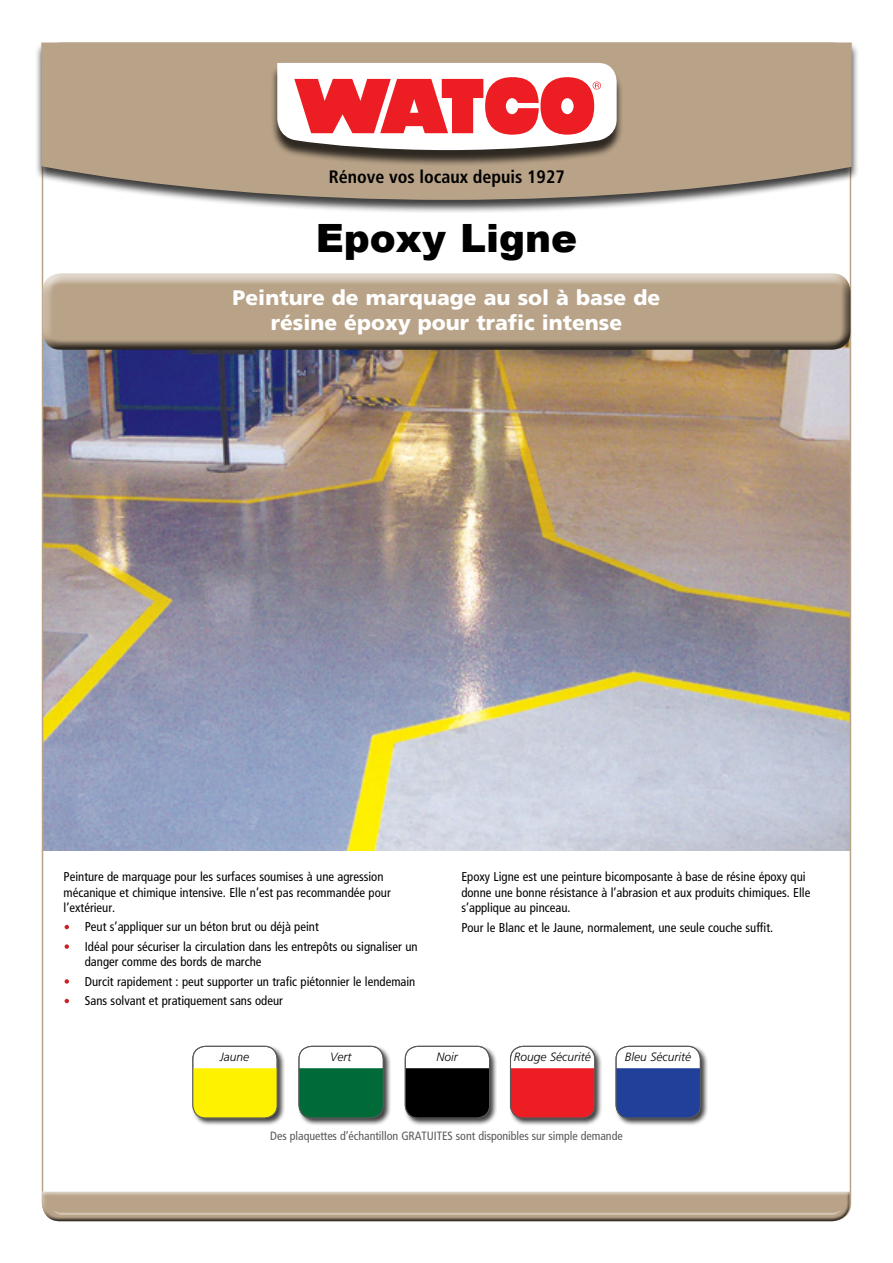
<style>
.page{position:relative;width:893px;height:1263px;background:#fff}
.page>*{position:absolute;margin:0;border:0;box-sizing:border-box;transform-origin:0 0}
.t1{font:900 39px "Arial";color:#000}
.t2{font:900 21px/25.2px "Frutiger";color:#fff;text-align:center}
.t3{font:700 condensed 18px "Frutiger";color:#000}
.t4{font:condensed 12.75px/15.3px "Frutiger";color:#000}
.t5{font:condensed 12px "Frutiger";letter-spacing:-.005em;color:#58595b}
.t6{font:italic 300 12px "Frutiger";color:#000}
.s1{color:#fff}
</style>
<div class="page">
<img style="left:45px;top:352px;width:803px;height:498px">
<div style="left:191px;top:1044px;width:94px;height:81px;background:#000;opacity:.75"></div>
<div style="left:193px;top:1046px;width:84px;height:72px;background:#fff;border-radius:13px"></div>
<div style="left:193px;top:1068px;width:84px;height:50px;background:#fff200"></div>
<div style="left:193px;top:1046px;width:84px;height:72px;border:1px solid #58595b;border-radius:13px"></div>
<div style="left:297px;top:1044px;width:94px;height:81px;background:#000;opacity:.75"></div>
<div style="left:299px;top:1046px;width:84px;height:72px;background:#fff;border-radius:13px"></div>
<div style="left:299px;top:1068px;width:84px;height:50px;background:#006b38"></div>
<div style="left:299px;top:1046px;width:84px;height:72px;border:1px solid #58595b;border-radius:13px"></div>
<div style="left:509px;top:1044px;width:94px;height:81px;background:#000;opacity:.75"></div>
<div style="left:510px;top:1046px;width:85px;height:72px;background:#fff;border-radius:13px"></div>
<div style="left:510px;top:1068px;width:85px;height:50px;background:#ed1d24"></div>
<div style="left:510px;top:1046px;width:85px;height:72px;border:1px solid #58595b;border-radius:13px"></div>
<div style="left:403px;top:1044px;width:94px;height:81px;background:#000;opacity:.75"></div>
<div style="left:405px;top:1046px;width:85px;height:72px;background:#fff;border-radius:13px"></div>
<div style="left:405px;top:1068px;width:85px;height:50px;background:#000"></div>
<div style="left:405px;top:1046px;width:85px;height:72px;border:1px solid #58595b;border-radius:13px"></div>
<div style="left:614px;top:1044px;width:94px;height:81px;background:#000;opacity:.75"></div>
<div style="left:616px;top:1046px;width:84px;height:72px;background:#fff;border-radius:13px"></div>
<div style="left:616px;top:1068px;width:84px;height:50px;background:#21409a"></div>
<div style="left:616px;top:1046px;width:84px;height:72px;border:1px solid #58595b;border-radius:13px"></div>
<div style="left:34px;top:42px;width:825px;height:171px;background:#000;opacity:.75"></div>
<svg style="left:41px;top:43px;width:811px;height:157px;background:#b7a38b"></svg>
<div style="left:41px;top:272px;width:810px;height:68px;background:#fff;opacity:.75"></div>
<div style="left:41px;top:276px;width:810px;height:76px;background:#000;opacity:.75"></div>
<div style="left:41px;top:1190px;width:809px;height:32px;background:#000;opacity:.75"></div>
<svg style="left:42px;top:1191px;width:808px;height:30px;background:#b5a28b"></svg>
<div style="left:271px;top:66px;width:352px;height:100px;background:#000;opacity:.75"></div>
<svg style="left:277px;top:63px;width:340px;height:87px"></svg>
<h3 class="t3" style="left:329px;top:166px;width:237px">Rénove vos locaux depuis 1927</h3>
<h1 class="t1" style="left:316px;top:209px;width:263px">Epoxy Ligne</h1>
<h2 class="t2" style="left:233px;top:285px;width:429px">Peinture de marquage au sol à base de résine époxy pour trafic intense</h2>
<p class="t4" style="left:64px;top:869px;width:329px">Peinture de marquage pour les surfaces soumises à une agression mécanique et chimique intensive. Elle n’est pas recommandée pour l’extérieur.</p>
<p class="t4" style="left:64px;top:919px;width:257px"><span class="s1">•</span> Peut s’appliquer sur un béton brut ou déjà peint</p>
<p class="t4" style="left:85px;top:939px;width:334px;text-indent:-21px"><span class="s1">•</span> Idéal pour sécuriser la circulation dans les entrepôts ou signaliser un danger comme des bords de marche</p>
<p class="t4" style="left:64px;top:974px;width:353px"><span class="s1">•</span> Durcit rapidement : peut supporter un trafic piétonnier le lendemain</p>
<p class="t4" style="left:64px;top:993px;width:221px"><span class="s1">•</span> Sans solvant et pratiquement sans odeur</p>
<p class="t4" style="left:461px;top:869px;width:351px">Epoxy Ligne est une peinture bicomposante à base de résine époxy qui donne une bonne résistance à l’abrasion et aux produits chimiques. Elle s’applique au pinceau.</p>
<p class="t4" style="left:461px;top:919px;width:313px">Pour le Blanc et le Jaune, normalement, une seule couche suffit.</p>
<p class="t6" style="left:220px;top:1050px;width:31px">Jaune</p>
<p class="t6" style="left:330px;top:1050px;width:23px">Vert</p>
<p class="t6" style="left:436px;top:1050px;width:23px">Noir</p>
<p class="t6" style="left:514px;top:1050px;width:79px">Rouge Sécurité</p>
<p class="t6" style="left:625px;top:1050px;width:68px">Bleu Sécurité</p>
<p class="t5" style="left:270px;top:1128px;width:354px">Des plaquettes d’échantillon GRATUITES sont disponibles sur simple demande</p>
</div>
